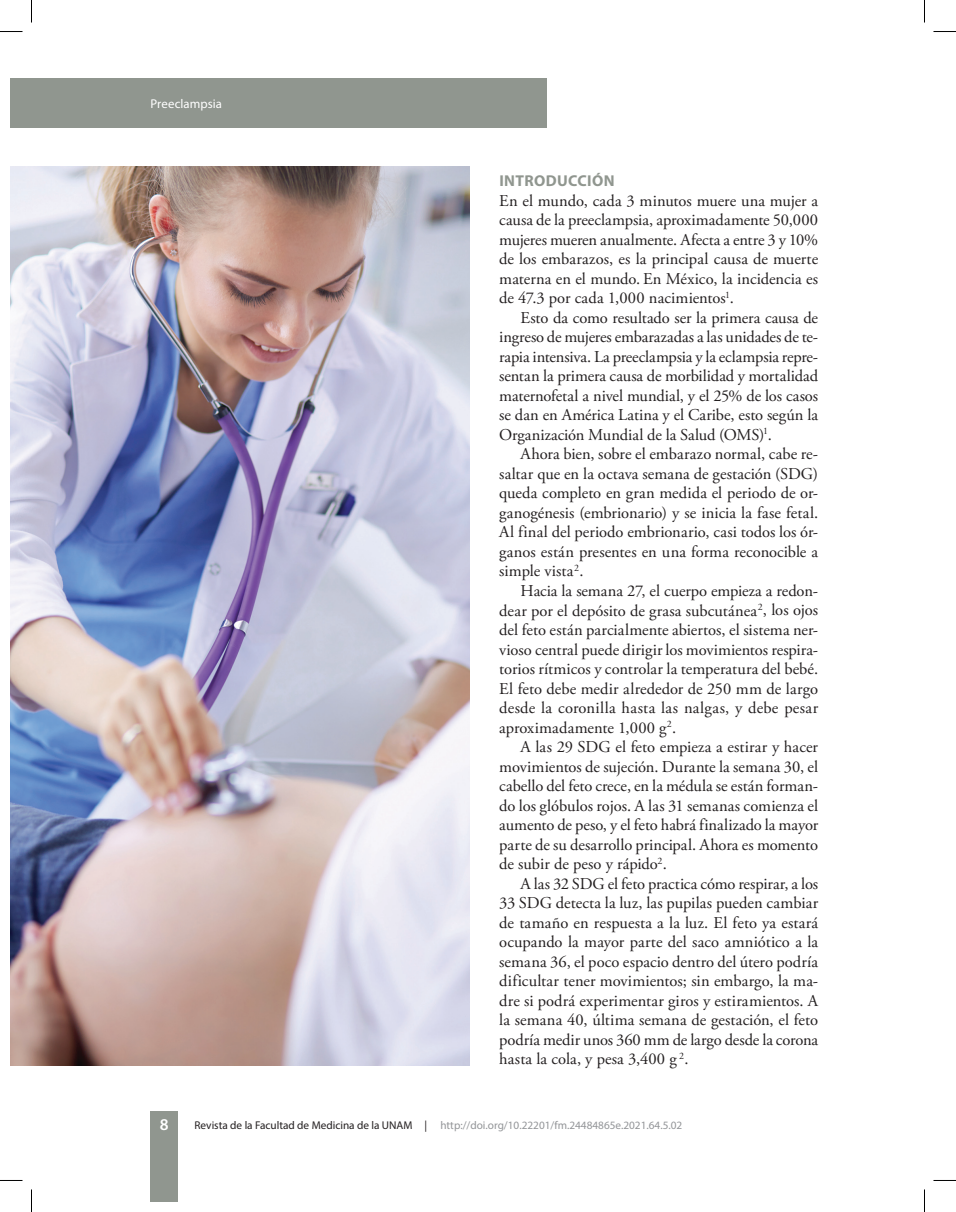
<style>
.page{position:relative;width:956px;height:1212px;background:#fff}
.page>*{position:absolute;margin:0;border:0;box-sizing:border-box;transform-origin:0 0}
.t1{font:16.5px/19.5px "Adobe Garamond Pro";color:#231f20;text-align:justify}
.t2{font:600 16.5px "Myriad Pro";color:#fff}
.t3{font:700 15.75px "Myriad Pro";letter-spacing:.02em;color:#90968f}
.t4{font:12.75px "Myriad Pro";letter-spacing:.005em;color:#fff}
.t5{font:11.25px "Myriad Pro";color:#939598}
.t6{font:11.25px "Myriad Pro";color:#231f20}
</style>
<div class="page">
<div style="left:10px;top:78px;width:537px;height:49px;background:#90968f"></div>
<div style="left:151px;top:1110px;width:27px;height:91px;background:#90968f"></div>
<img style="left:10px;top:166px;width:459px;height:898px">
<svg style="left:0;top:31px;width:22px;height:1px"></svg>
<svg style="left:933px;top:31px;width:23px;height:1px"></svg>
<svg style="left:31px;top:0;width:1px;height:22px"></svg>
<svg style="left:31px;top:1189px;width:1px;height:22px"></svg>
<svg style="left:924px;top:0;width:1px;height:22px"></svg>
<svg style="left:924px;top:1189px;width:1px;height:22px"></svg>
<p class="t4" style="left:151px;top:96px;width:73px">Preeclampsia</p>
<p class="t3" style="left:499px;top:170px;width:117px">INTRODUCCIÓN</p>
<p class="t1" style="left:499px;top:191px;width:321px">En el mundo, cada 3 minutos muere una mujer a causa de la preeclampsia, aproximadamente 50,000 mujeres mueren anualmente. Afecta a entre 3 y 10% de los embarazos, es la principal causa de muerte materna en el mundo. En México, la incidencia es de 47.3 por cada 1,000 nacimientos<sup>1</sup>.</p>
<p class="t1" style="left:499px;top:308px;width:320px;text-indent:21px">Esto da como resultado ser la primera causa de ingreso de mujeres embarazadas a las unidades de te&shy;rapia intensiva. La preeclampsia y la eclampsia repre&shy;sentan la primera causa de morbilidad y mortalidad maternofetal a nivel mundial, y el 25% de los casos se dan en América Latina y el Caribe, esto según la Organización Mundial de la Salud (OMS)<sup>1</sup>.</p>
<p class="t1" style="left:499px;top:445px;width:320px;text-indent:21px">Ahora bien, sobre el embarazo normal, cabe re&shy;saltar que en la octava semana de gestación (SDG) queda completo en gran medida el periodo de or&shy;ganogénesis (embrionario) y se inicia la fase fetal.<br>Al final del periodo embrionario, casi todos los ór&shy;ganos están presentes en una forma reconocible a simple vista<sup>2</sup>.</p>
<p class="t1" style="left:499px;top:581px;width:320px;text-indent:21px">Hacia la semana 27, el cuerpo empieza a redon&shy;dear por el depósito de grasa subcutánea<sup>2</sup>, los ojos del feto están parcialmente abiertos, el sistema ner&shy;vioso central puede dirigir los movimientos respira&shy;torios rítmicos y controlar la temperatura del bebé.<br>El feto debe medir alrededor de 250 mm de largo desde la coronilla hasta las nalgas, y debe pesar aproximadamente 1,000 g<sup>2</sup>.</p>
<p class="t1" style="left:499px;top:737px;width:320px;text-indent:21px">A las 29 SDG el feto empieza a estirar y hacer movimientos de sujeción. Durante la semana 30, el cabello del feto crece, en la médula se están forman&shy;do los glóbulos rojos. A las 31 semanas comienza el aumento de peso, y el feto habrá finalizado la mayor parte de su desarrollo principal. Ahora es momento de subir de peso y rápido<sup>2</sup>.</p>
<p class="t1" style="left:499px;top:874px;width:321px;text-indent:21px">A las 32 SDG el feto practica cómo respirar, a los 33 SDG detecta la luz, las pupilas pueden cambiar de tamaño en respuesta a la luz. El feto ya estará ocupando la mayor parte del saco amniótico a la semana 36, el poco espacio dentro del útero podría dificultar tener movimientos; sin embargo, la ma&shy;dre si podrá experimentar giros y estiramientos. A la semana 40, última semana de gestación, el feto podría medir unos 360 mm de largo desde la corona hasta la cola, y pesa 3,400 g <sup>2</sup>.</p>
<p class="t2" style="left:147px;top:1113px;width:23px">88</p>
<p class="t6" style="left:195px;top:1118px;width:234px">Revista de la Facultad de Medicina de la UNAM |</p>
<p class="t5" style="left:440px;top:1118px;width:243px">http://doi.org/10.22201/fm.24484865e.2021.64.5.02</p>
</div>
